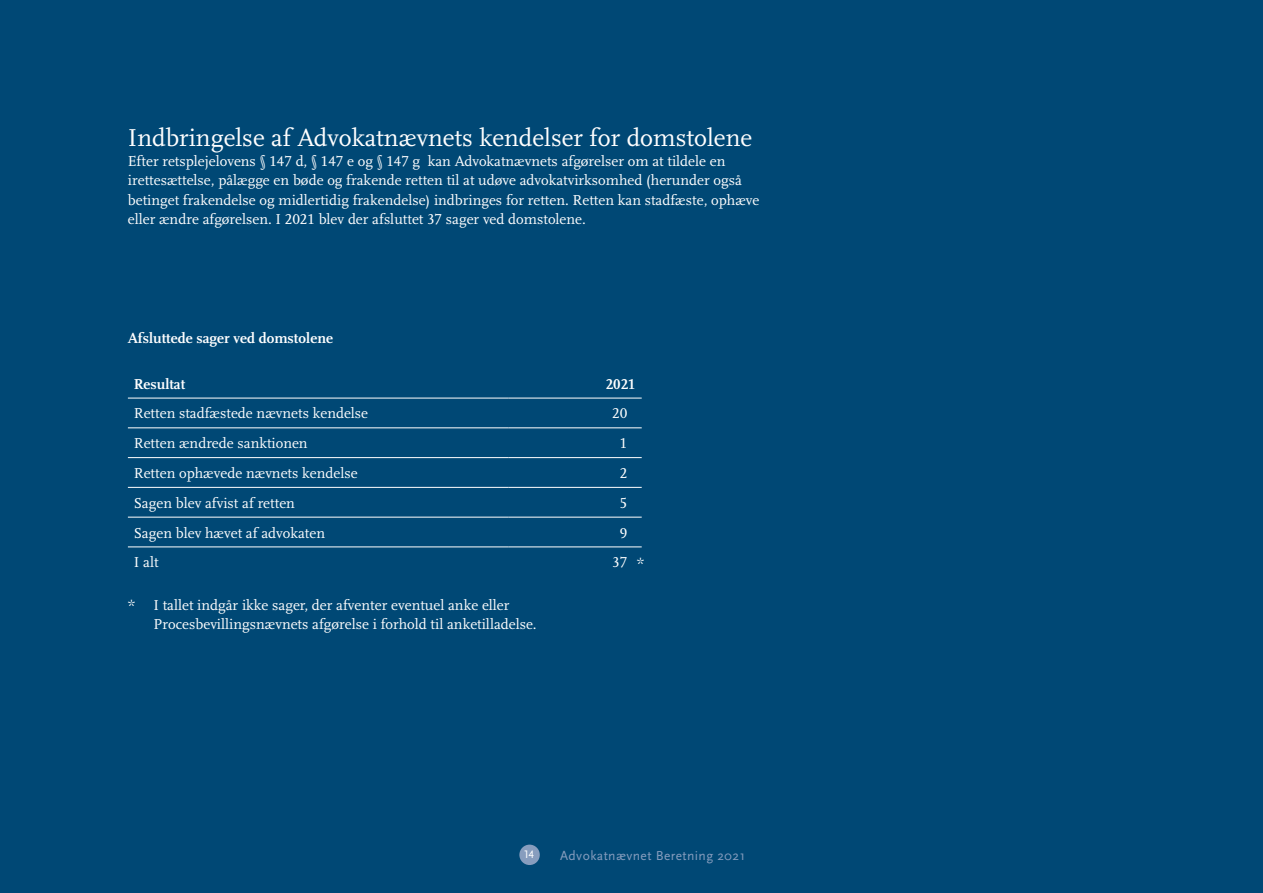
<style>
.page{position:relative;width:1263px;height:893px;background:#004875}
.page>*{position:absolute;margin:0;border:0;box-sizing:border-box;transform-origin:0 0}
.t1{font:25.5px "Scala Pro";color:#fff}
.t2{font:15px/19.5px "Scala Pro";color:#fff}
.t3{font:700 15px "Scala Pro";color:#fff}
.t4{font:13.5px "Scala Sans Pro";letter-spacing:.03em;color:#879dbe}
.t5{font:11.4px "Scala Sans Pro";color:#fff}
</style>
<div class="page">
<hr style="left:128px;top:398px;width:380px;height:1px;background:#fff">
<hr style="left:508px;top:398px;width:134px;height:1px;background:#fff">
<hr style="left:128px;top:427px;width:380px;height:1px;background:#fff">
<hr style="left:508px;top:427px;width:134px;height:1px;background:#fff">
<hr style="left:128px;top:457px;width:380px;height:1px;background:#fff">
<hr style="left:508px;top:457px;width:134px;height:1px;background:#fff">
<hr style="left:128px;top:487px;width:380px;height:1px;background:#fff">
<hr style="left:508px;top:487px;width:134px;height:1px;background:#fff">
<hr style="left:128px;top:517px;width:380px;height:1px;background:#fff">
<hr style="left:508px;top:517px;width:134px;height:1px;background:#fff">
<hr style="left:128px;top:546px;width:380px;height:1px;background:#fff">
<hr style="left:508px;top:546px;width:134px;height:1px;background:#fff">
<div style="left:519px;top:845px;width:21px;height:20px;background:#879dbe;border-radius:50%"></div>
<h1 class="t1" style="left:128px;top:123px;width:626px">Indbringelse af Advokatnævnets kendelser for domstolene</h1>
<p class="t2" style="left:128px;top:151px;width:633px">Efter retsplejelovens § 147 d, § 147 e og § 147 g kan Advokatnævnets afgørelser om at tildele en irettesættelse, pålægge en bøde og frakende retten til at udøve advokatvirksomhed (herunder også betinget frakendelse og midlertidig frakendelse) indbringes for retten. Retten kan stadfæste, ophæve eller ændre afgørelsen. I 2021 blev der afsluttet 37 sager ved domstolene.</p>
<p class="t3" style="left:128px;top:329px;width:207px">Afsluttede sager ved domstolene</p>
<p class="t3" style="left:134px;top:375px;width:53px">Resultat</p>
<p class="t3" style="left:606px;top:375px;width:31px">2021</p>
<p class="t2" style="left:134px;top:404px;width:236px">Retten stadfæstede nævnets kendelse</p>
<p class="t2" style="left:612px;top:404px;width:16px">20</p>
<p class="t2" style="left:134px;top:434px;width:175px">Retten ændrede sanktionen</p>
<p class="t2" style="left:620px;top:434px;width:9px">1</p>
<p class="t2" style="left:134px;top:463px;width:225px">Retten ophævede nævnets kendelse</p>
<p class="t2" style="left:620px;top:463px;width:9px">2</p>
<p class="t2" style="left:134px;top:493px;width:163px">Sagen blev afvist af retten</p>
<p class="t2" style="left:620px;top:493px;width:9px">5</p>
<p class="t2" style="left:134px;top:523px;width:193px">Sagen blev hævet af advokaten</p>
<p class="t2" style="left:620px;top:523px;width:9px">9</p>
<p class="t2" style="left:134px;top:553px;width:26px">I alt</p>
<p class="t2" style="left:612px;top:553px;width:16px">37</p>
<p class="t2" style="left:153px;top:595px;width:385px;text-indent:-26px">* I tallet indgår ikke sager, der afventer eventuel anke eller<br>Procesbevillingsnævnets afgørelse i forhold til anketilladelse.</p>
<p class="t2" style="left:637px;top:554px;width:9px">*</p>
<p class="t5" style="left:525px;top:848px;width:11px">14</p>
<p class="t4" style="left:560px;top:848px;width:186px">Advokatnævnet Beretning 2021</p>
</div>
